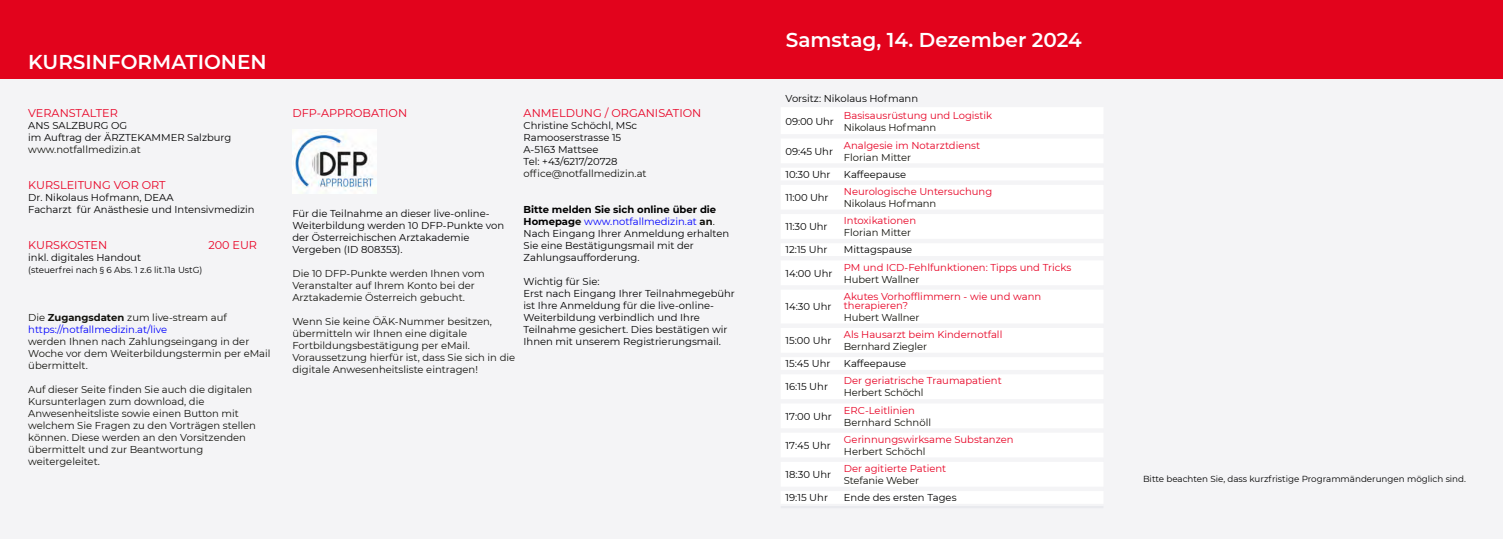
<style>
.page{position:relative;width:1503px;height:539px;background:#fff}
.page>*{position:absolute;margin:0;border:0;box-sizing:border-box;transform-origin:0 0}
.t1{font:600 20px "Montserrat";color:#fff}
.t2{font:11.25px "Montserrat";color:#e80023}
.t3{font:11.25px "Montserrat";color:#e90023}
.t4{font:10px/12px "Montserrat";color:#000}
.t5{font:10px/12px "Montserrat";color:#12120d}
.t6{font:10px/9.1px "Montserrat";color:#e70023}
.t7{font:10px "Montserrat";letter-spacing:-.015em;color:#12120c}
.t8{font:10px/12px "Montserrat";color:#00f}
.t9{font:8.75px "Montserrat";color:#000}
.s1{color:#12120d}
.s2{font-weight:700;color:#12120d}
.s3{font-weight:700}
.s4{color:#00f}
</style>
<div class="page">
<div style="left:0;top:0;width:1502px;height:539px;background:#f4f4f6"></div>
<div style="left:0;top:0;width:1502px;height:78px;background:#e2031c"></div>
<div style="left:781px;top:108px;width:322px;height:395px;background:#fff"></div>
<hr style="left:780px;top:134px;width:323px;height:4px;background:#f4f4f6">
<div style="left:780px;top:163px;width:323px;height:5px;background:#f4f4f6"></div>
<div style="left:780px;top:180px;width:323px;height:5px;background:#f4f4f6"></div>
<div style="left:780px;top:209px;width:323px;height:5px;background:#f4f4f6"></div>
<hr style="left:780px;top:239px;width:323px;height:4px;background:#f4f4f6">
<hr style="left:780px;top:256px;width:323px;height:4px;background:#f4f4f6">
<hr style="left:780px;top:285px;width:323px;height:4px;background:#f4f4f6">
<div style="left:780px;top:323px;width:323px;height:5px;background:#f4f4f6"></div>
<div style="left:780px;top:352px;width:323px;height:5px;background:#f4f4f6"></div>
<hr style="left:780px;top:370px;width:323px;height:4px;background:#f4f4f6">
<hr style="left:780px;top:399px;width:323px;height:4px;background:#f4f4f6">
<hr style="left:780px;top:428px;width:323px;height:4px;background:#f4f4f6">
<div style="left:780px;top:457px;width:323px;height:5px;background:#f4f4f6"></div>
<div style="left:780px;top:486px;width:323px;height:5px;background:#f4f4f6"></div>
<img style="left:292px;top:129px;width:85px;height:64px">
<h1 class="t1" style="left:28px;top:50px;width:240px">KURSINFORMATIONEN</h1>
<p class="t2" style="left:28px;top:106px;width:91px">VERANSTALTER</p>
<p class="t4" style="left:28px;top:119px;width:205px">ANS SALZBURG OG<br>im Auftrag der ÄRZTEKAMMER Salzburg</p>
<p class="t5" style="left:28px;top:143px;width:114px">www.notfallmedizin.at</p>
<p class="t2" style="left:28px;top:178px;width:139px">KURSLEITUNG VOR ORT</p>
<p class="t4" style="left:28px;top:191px;width:228px">Dr. Nikolaus Hofmann, DEAA<br>Facharzt für Anästhesie und Intensivmedizin</p>
<p class="t2" style="left:28px;top:238px;width:80px">KURSKOSTEN</p>
<p class="t3" style="left:208px;top:238px;width:50px">200 EUR</p>
<p class="t4" style="left:28px;top:251px;width:114px">inkl. digitales Handout</p>
<p class="t9" style="left:28px;top:265px;width:176px">(steuerfrei nach § 6 Abs. 1 z.6 lit.11a UstG)</p>
<p class="t8" style="left:28px;top:311px;width:200px"><span class="s1">Die</span> <span class="s2">Zugangsdaten</span> <span class="s1">zum live-stream auf </span>https://notfallmedizin.at/live</p>
<p class="t5" style="left:28px;top:335px;width:244px">werden Ihnen nach Zahlungseingang in der<br>Woche vor dem Weiterbildungstermin per eMail übermittelt.</p>
<p class="t5" style="left:28px;top:383px;width:229px">Auf dieser Seite finden Sie auch die digitalen Kursunterlagen zum download, die Anwesenheitsliste sowie einen Button mit welchem Sie Fragen zu den Vorträgen stellen können. Diese werden an den Vorsitzenden übermittelt und zur Beantwortung weitergeleitet.</p>
<p class="t2" style="left:292px;top:106px;width:116px">DFP-APPROBATION</p>
<p class="t4" style="left:292px;top:207px;width:213px">Für die Teilnahme an dieser live-online-Weiterbildung werden 10 DFP-Punkte von der Österreichischen Arztakademie Vergeben (ID 808353).</p>
<p class="t5" style="left:292px;top:267px;width:194px">Die 10 DFP-Punkte werden Ihnen vom<br>Veranstalter auf Ihrem Konto bei der<br>Arztakademie Österreich gebucht.</p>
<p class="t5" style="left:292px;top:315px;width:224px">Wenn Sie keine ÖÄK-Nummer besitzen, übermitteln wir Ihnen eine digitale Fortbildungsbestätigung per eMail.<br>Voraussetzung hierfür ist, dass Sie sich in die digitale Anwesenheitsliste eintragen!</p>
<p class="t2" style="left:523px;top:106px;width:179px">ANMELDUNG / ORGANISATION</p>
<p class="t4" style="left:523px;top:119px;width:115px">Christine Schöchl, MSc<br>Ramooserstrasse 15<br>A-5163 Mattsee<br>Tel: +43/6217/20728</p>
<p class="t5" style="left:523px;top:167px;width:125px">office@notfallmedizin.at</p>
<p class="t4" style="left:523px;top:203px;width:207px"><span class="s3">Bitte melden Sie sich online über die Homepag</span><span class="s2">e</span> <span class="s4">www.notfallmedizin.at</span> <span class="s2">an</span><span class="s1">.<br></span>Nach Eingang Ihrer Anmeldung erhalten Sie eine Bestätigungsmail mit der Zahlungsaufforderung.</p>
<p class="t4" style="left:523px;top:275px;width:213px">Wichtig für Sie:<br>Erst nach Eingang Ihrer Teilnahmegebühr ist Ihre Anmeldung für die live-online-Weiterbildung verbindlich und Ihre Teilnahme gesichert. Dies bestätigen wir Ihnen mit unserem Registrierungsmail.</p>
<h1 class="t1" style="left:785px;top:27px;width:297px">Samstag, 14. Dezember 2024</h1>
<p class="t4" style="left:785px;top:93px;width:134px">Vorsitz: Nikolaus Hofmann</p>
<p class="t4" style="left:785px;top:116px;width:50px">09:00 Uhr</p>
<p class="t6" style="left:844px;top:111px;width:150px">Basisausrüstung und Logistik</p>
<p class="t7" style="left:844px;top:122px;width:94px">Nikolaus Hofmann</p>
<p class="t4" style="left:785px;top:145px;width:49px">09:45 Uhr</p>
<p class="t6" style="left:844px;top:140px;width:138px">Analgesie im Notarztdienst</p>
<p class="t7" style="left:844px;top:151px;width:69px">Florian Mitter</p>
<p class="t4" style="left:785px;top:168px;width:47px">10:30 Uhr</p>
<p class="t4" style="left:844px;top:168px;width:64px">Kaffeepause</p>
<p class="t4" style="left:785px;top:191px;width:44px">11:00 Uhr</p>
<p class="t6" style="left:844px;top:187px;width:150px">Neurologische Untersuchung</p>
<p class="t7" style="left:844px;top:197px;width:94px">Nikolaus Hofmann</p>
<p class="t4" style="left:785px;top:220px;width:44px">11:30 Uhr</p>
<p class="t6" style="left:844px;top:216px;width:74px">Intoxikationen</p>
<p class="t7" style="left:844px;top:226px;width:69px">Florian Mitter</p>
<p class="t4" style="left:785px;top:244px;width:44px">12:15 Uhr</p>
<p class="t4" style="left:844px;top:244px;width:70px">Mittagspause</p>
<p class="t4" style="left:785px;top:267px;width:48px">14:00 Uhr</p>
<p class="t6" style="left:844px;top:262px;width:229px">PM und ICD-Fehlfunktionen: Tipps und Tricks</p>
<p class="t7" style="left:844px;top:273px;width:77px">Hubert Wallner</p>
<p class="t4" style="left:785px;top:300px;width:47px">14:30 Uhr</p>
<p class="t6" style="left:844px;top:291px;width:199px">Akutes Vorhofflimmern - wie und wann therapieren?</p>
<p class="t7" style="left:844px;top:311px;width:77px">Hubert Wallner</p>
<p class="t4" style="left:785px;top:334px;width:47px">15:00 Uhr</p>
<p class="t6" style="left:844px;top:330px;width:160px">Als Hausarzt beim Kindernotfall</p>
<p class="t7" style="left:844px;top:340px;width:85px">Bernhard Ziegler</p>
<p class="t4" style="left:785px;top:357px;width:46px">15:45 Uhr</p>
<p class="t4" style="left:844px;top:357px;width:64px">Kaffeepause</p>
<p class="t4" style="left:785px;top:381px;width:44px">16:15 Uhr</p>
<p class="t6" style="left:844px;top:376px;width:159px">Der geriatrische Traumapatient</p>
<p class="t7" style="left:844px;top:386px;width:81px">Herbert Schöchl</p>
<p class="t4" style="left:785px;top:410px;width:48px">17:00 Uhr</p>
<p class="t4" style="left:785px;top:439px;width:47px">17:45 Uhr</p>
<p class="t4" style="left:785px;top:468px;width:47px">18:30 Uhr</p>
<p class="t6" style="left:844px;top:405px;width:73px">ERC-Leitlinien</p>
<p class="t7" style="left:844px;top:416px;width:89px">Bernhard Schnöll</p>
<p class="t6" style="left:844px;top:434px;width:171px">Gerinnungswirksame Substanzen</p>
<p class="t7" style="left:844px;top:445px;width:83px">Herbert Schöchl</p>
<p class="t6" style="left:844px;top:463px;width:104px">Der agitierte Patient</p>
<p class="t7" style="left:844px;top:474px;width:77px">Stefanie Weber</p>
<p class="t4" style="left:785px;top:491px;width:44px">19:15 Uhr</p>
<p class="t4" style="left:844px;top:491px;width:114px">Ende des ersten Tages</p>
<p class="t9" style="left:1143px;top:473px;width:324px">Bitte beachten Sie, dass kurzfristige Programmänderungen möglich sind.</p>
</div>
